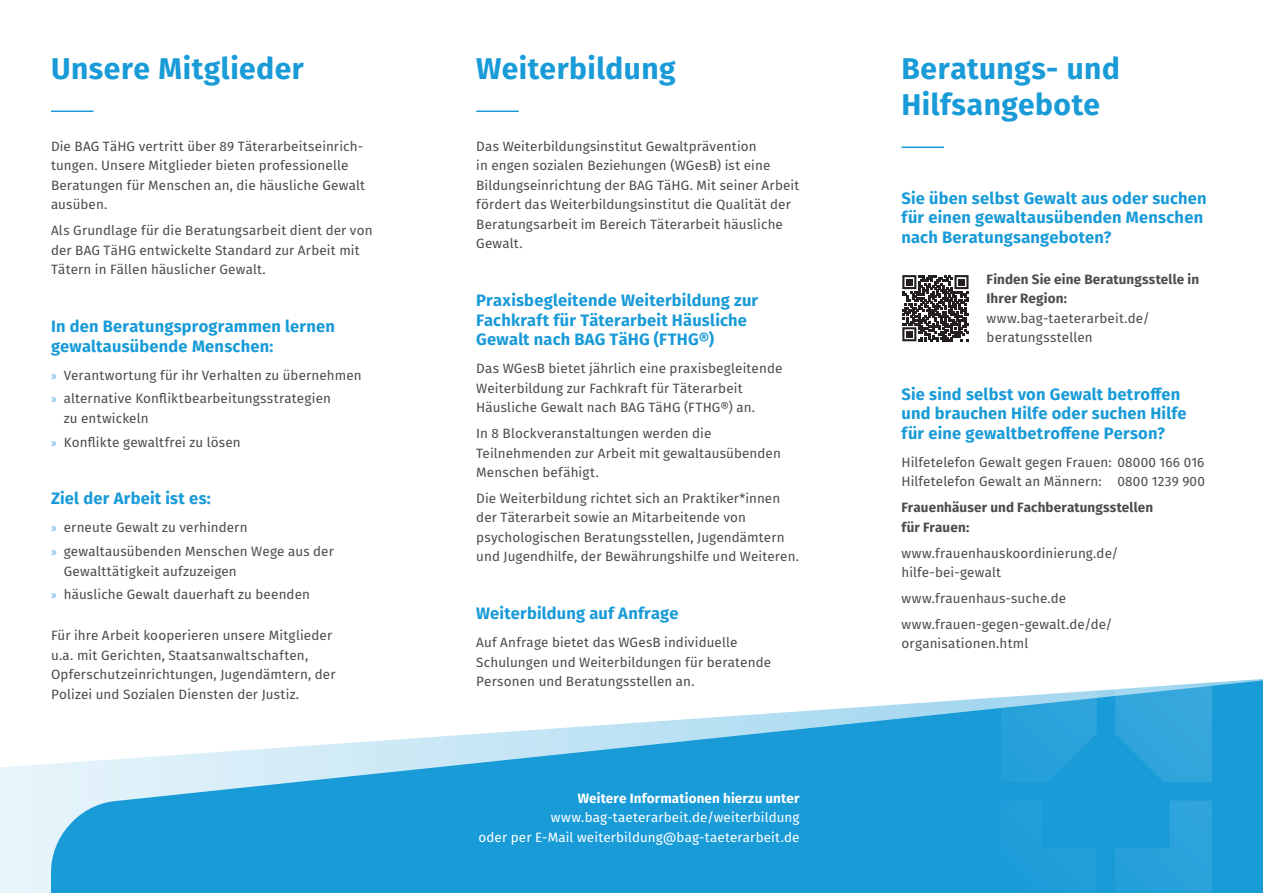
<style>
.page{position:relative;width:1263px;height:893px;background:#fff}
.page>*{position:absolute;margin:0;border:0;box-sizing:border-box;transform-origin:0 0}
.ÜS_Fira{font:700 30px/36px "Fira Sans";letter-spacing:.015em;color:#199bd8}
.GS_Fira_UÜS{font:700 16.5px/19.5px "Fira Sans";letter-spacing:.015em;color:#199bd8}
.GS_Fira{font:13.5px/19.5px "Fira Sans";letter-spacing:.01em;color:#4b4c4d}
.GS_Fira_Silbentrennu{font:13.5px/19.5px "Fira Sans";letter-spacing:.01em;color:#4b4c4d}
.GS_Fira-2{font:13.5px/19.5px "Fira Sans";letter-spacing:.01em;color:#fff;text-align:right}
.GS_Fira_QR_CODE{font:700 13.5px/19.5px "Fira Sans";letter-spacing:.01em;color:#4b4c4d}
.GS_Fira-3{font:700 13.5px/19.5px "Fira Sans";letter-spacing:.01em;color:#4b4c4d}
.s1{font-family:"Myriad Pro";color:#50a7dd}
.s2{font-weight:700}
.s3{font-weight:400}
</style>
<div class="page">
<div style="left:0;top:764px;width:51px;height:129px;background:#e7f4fb"></div>
<hr style="left:51px;top:111px;width:43px;height:1px;background:#199bd8">
<hr style="left:476px;top:111px;width:43px;height:1px;background:#199bd8">
<hr style="left:901px;top:147px;width:43px;height:1px;background:#199bd8">
<svg style="left:902px;top:275px;width:66px;height:66px"></svg>
<svg style="left:51px;top:679px;width:1212px;height:214px;fill:#199bd8"></svg>
<svg style="left:1001px;top:686px;width:96px;height:96px;background:#44adde"></svg>
<div style="left:1001px;top:800px;width:96px;height:93px;background:#1d9cd8"></div>
<svg style="left:1115px;top:686px;width:97px;height:96px;background:#36a7dc"></svg>
<svg style="left:1115px;top:800px;width:97px;height:93px;background:#249fd9"></svg>
<p class="ÜS_Fira" style="left:51px;top:49px;width:254px">Unsere Mitglieder</p>
<p class="GS_Fira_Silbentrennu" style="left:51px;top:136px;width:315px">Die BAG TäHG vertritt über 89 Täterarbeitseinrich&shy;tungen. Unsere Mitglieder bieten professionelle Beratungen für Menschen an, die häusliche Gewalt ausüben.</p>
<p class="GS_Fira" style="left:51px;top:220px;width:323px">Als Grundlage für die Beratungsarbeit dient der von der BAG TäHG entwickelte Standard zur Arbeit mit<br>Tätern in Fällen häuslicher Gewalt.</p>
<p class="GS_Fira_UÜS" style="left:51px;top:315px;width:285px">In den Beratungsprogrammen lernen gewaltausübende Menschen:</p>
<p class="GS_Fira" style="left:51px;top:365px;width:312px"><span class="s1">»</span> Verantwortung für ihr Verhalten zu übernehmen</p>
<p class="GS_Fira" style="left:64px;top:388px;width:269px;text-indent:-13px"><span class="s1">»</span> alternative Konfliktbearbeitungsstrategien zu entwickeln</p>
<p class="GS_Fira" style="left:51px;top:432px;width:191px"><span class="s1">»</span> Konflikte gewaltfrei zu lösen</p>
<p class="GS_Fira_UÜS" style="left:51px;top:488px;width:161px">Ziel der Arbeit ist es:</p>
<p class="GS_Fira" style="left:51px;top:517px;width:198px"><span class="s1">»</span> erneute Gewalt zu verhindern</p>
<p class="GS_Fira" style="left:64px;top:541px;width:272px;text-indent:-13px"><span class="s1">»</span> gewaltausübenden Menschen Wege aus der<br>Gewalttätigkeit aufzuzeigen</p>
<p class="GS_Fira" style="left:51px;top:584px;width:260px"><span class="s1">»</span> häusliche Gewalt dauerhaft zu beenden</p>
<p class="GS_Fira" style="left:51px;top:625px;width:286px">Für ihre Arbeit kooperieren unsere Mitglieder u.a. mit Gerichten, Staatsanwaltschaften, Opferschutzeinrichtungen, Jugendämtern, der Polizei und Sozialen Diensten der Justiz.</p>
<p class="ÜS_Fira" style="left:476px;top:49px;width:201px">Weiterbildung</p>
<p class="GS_Fira" style="left:476px;top:136px;width:325px">Das Weiterbildungsinstitut Gewaltprävention<br>in engen sozialen Beziehungen (WGesB) ist eine Bildungseinrichtung der BAG TäHG. Mit seiner Arbeit fördert das Weiterbildungsinstitut die Qualität der Beratungsarbeit im Bereich Täterarbeit häusliche Gewalt.</p>
<p class="GS_Fira_UÜS" style="left:476px;top:289px;width:283px">Praxisbegleitende Weiterbildung zur<br>Fachkraft für Täterarbeit Häusliche<br>Gewalt nach BAG TäHG (FTHG®)</p>
<p class="GS_Fira" style="left:476px;top:358px;width:308px">Das WGesB bietet jährlich eine praxisbegleitende<br>Weiterbildung zur Fachkraft für Täterarbeit<br>Häusliche Gewalt nach BAG TäHG (FTHG®) an.</p>
<p class="GS_Fira" style="left:476px;top:423px;width:306px">In 8 Blockveranstaltungen werden die<br>Teilnehmenden zur Arbeit mit gewaltausübenden<br>Menschen befähigt.</p>
<p class="GS_Fira" style="left:476px;top:488px;width:324px">Die Weiterbildung richtet sich an Praktiker*innen der Täterarbeit sowie an Mitarbeitende von psychologischen Beratungsstellen, Jugendämtern und Jugendhilfe, der Bewährungshilfe und Weiteren.</p>
<p class="GS_Fira_UÜS" style="left:476px;top:602px;width:204px">Weiterbildung auf Anfrage</p>
<p class="GS_Fira" style="left:476px;top:632px;width:296px">Auf Anfrage bietet das WGesB individuelle<br>Schulungen und Weiterbildungen für beratende<br>Personen und Beratungsstellen an.</p>
<p class="GS_Fira-2" style="left:478px;top:788px;width:323px"><span class="s2">Weitere Informationen hierzu unter </span>www.bag-taeterarbeit.de/weiterbildung<br>oder per E-Mail weiterbildung@bag-taeterarbeit.de</p>
<p class="ÜS_Fira" style="left:901px;top:49px;width:220px">Beratungs- und<br>Hilfsangebote</p>
<p class="GS_Fira_UÜS" style="left:901px;top:187px;width:307px">Sie üben selbst Gewalt aus oder suchen für einen gewaltausübenden Menschen nach Beratungsangeboten?</p>
<p class="GS_Fira_QR_CODE" style="left:986px;top:268px;width:214px">Finden Sie eine Beratungsstelle in<br>Ihrer Region: <span class="s3">www.bag-taeterarbeit.de/ beratungsstellen</span></p>
<p class="GS_Fira_UÜS" style="left:901px;top:383px;width:287px">Sie sind selbst von Gewalt betroffen und brauchen Hilfe oder suchen Hilfe für eine gewaltbetroffene Person?</p>
<p class="GS_Fira" style="left:901px;top:452px;width:305px">Hilfetelefon Gewalt gegen Frauen: 08000 166 016<br>Hilfetelefon Gewalt an Männern: 0800 1239 900</p>
<p class="GS_Fira-3" style="left:901px;top:497px;width:253px">Frauenhäuser und Fachberatungsstellen für Frauen:</p>
<p class="GS_Fira" style="left:901px;top:543px;width:219px">www.frauenhauskoordinierung.de/ hilfe-bei-gewalt</p>
<p class="GS_Fira" style="left:901px;top:588px;width:166px">www.frauenhaus-suche.de</p>
<p class="GS_Fira" style="left:901px;top:614px;width:213px">www.frauen-gegen-gewalt.de/de/ organisationen.html</p>
</div>
